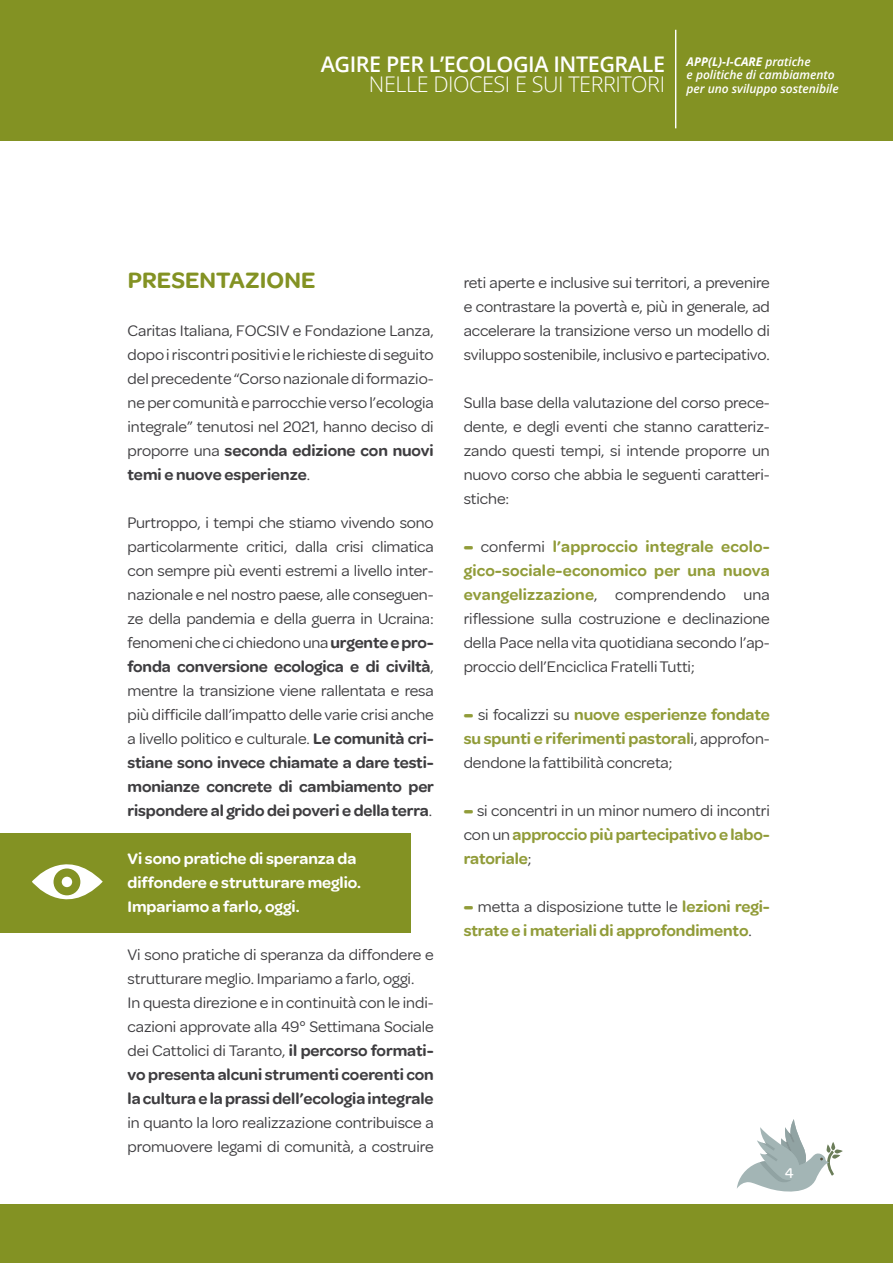
<style>
.page{position:relative;width:893px;height:1263px;background:#fff}
.page>*{position:absolute;margin:0;border:0;box-sizing:border-box;transform-origin:0 0}
.t1{font:600 24px "Omnes";letter-spacing:.005em;color:#839223}
.t2{font:600 21.6px "Open Sans";letter-spacing:-.02em;color:#fff}
.t3{font:300 21.6px "Open Sans";letter-spacing:-.02em;color:#fff}
.t4{font:16.5px/24px "Omnes";letter-spacing:-.005em;color:#3e3d40;text-align:justify}
.t5{font:600 16.5px "Omnes";letter-spacing:-.005em;color:#fff}
.t6{font:600 16.5px/24px "Omnes";letter-spacing:-.005em;color:#919c39}
.t7{font:500 15px "Omnes";color:#fff}
.t8{font:italic 600 12px "Open Sans";letter-spacing:-.005em;color:#fff}
.t9{font:italic 700 12px "Open Sans";letter-spacing:-.005em;color:#fff}
.s1{font-weight:600}
.s2{font-weight:900;color:#919c39}
.s3{font-weight:600;color:#919c39}
.s4{font-weight:900}
.s5{font-weight:400;color:#3e3d40}
</style>
<div class="page">
<div style="left:0;top:833px;width:410px;height:100px;background:#839223"></div>
<div style="left:0;top:1205px;width:893px;height:58px;background:#839223"></div>
<svg style="left:737px;top:1119px;width:106px;height:73px"></svg>
<div style="left:0;top:0;width:893px;height:140px;background:#839223"></div>
<hr style="left:675px;top:30px;width:1px;height:98px;background:#fff">
<svg style="left:32px;top:864px;width:71px;height:36px"></svg>
<div style="left:62px;top:877px;width:10px;height:10px;background:#fff;border-radius:50%"></div>
<p class="t2" style="left:321px;top:49px;width:346px">AGIRE PER L’ECOLOGIA INTEGRALE</p>
<p class="t3" style="left:369px;top:69px;width:298px">NELLE DIOCESI E SUI TERRITORI</p>
<p class="t9" style="left:687px;top:53px;width:126px">APP(L)-I-CARE <span class="s1">pratiche</span></p>
<p class="t8" style="left:687px;top:67px;width:150px">e politiche di cambiamento</p>
<p class="t8" style="left:687px;top:80px;width:154px">per uno sviluppo sostenibile</p>
<p class="t1" style="left:128px;top:263px;width:189px">PRESENTAZIONE</p>
<p class="t4" style="left:128px;top:317px;width:308px">Caritas Italiana, FOCSIV e Fondazione Lanza, dopo i riscontri positivi e le richieste di seguito del precedente “Corso nazionale di formazio&shy;ne per comunità e parrocchie verso l’ecologia integrale” tenutosi nel 2021, hanno deciso di proporre una <span class="s1">seconda edizione con nuovi temi e nuove esperienze</span>.</p>
<p class="t4" style="left:128px;top:509px;width:308px">Purtroppo, i tempi che stiamo vivendo sono particolarmente critici, dalla crisi climatica con sempre più eventi estremi a livello inter&shy;nazionale e nel nostro paese, alle conseguen&shy;ze della pandemia e della guerra in Ucraina: fenomeni che ci chiedono una <span class="s1">urgente e pro&shy;fonda conversione ecologica e di civiltà</span>, mentre la transizione viene rallentata e resa più difficile dall’impatto delle varie crisi anche a livello politico e culturale. <span class="s1">Le comunità cri&shy;stiane sono invece chiamate a dare testi&shy;monianze concrete di cambiamento per rispondere al grido dei poveri e della terra</span>.</p>
<p class="t5" style="left:128px;top:847px;width:230px">Vi sono pratiche di speranza da</p>
<p class="t5" style="left:128px;top:871px;width:235px">diffondere e strutturare meglio.</p>
<p class="t5" style="left:128px;top:895px;width:174px">Impariamo a farlo, oggi.</p>
<p class="t4" style="left:128px;top:941px;width:308px">Vi sono pratiche di speranza da diffondere e strutturare meglio. Impariamo a farlo, oggi.</p>
<p class="t4" style="left:128px;top:989px;width:308px">In questa direzione e in continuità con le indi&shy;cazioni approvate alla 49° Settimana Sociale dei Cattolici di Taranto, <span class="s1">il percorso formati&shy;vo presenta alcuni strumenti coerenti con la cultura e la prassi dell’ecologia integrale </span>in quanto la loro realizzazione contribuisce a promuovere legami di comunità, a costruire</p>
<p class="t4" style="left:464px;top:270px;width:308px">reti aperte e inclusive sui territori, a prevenire e contrastare la povertà e, più in generale, ad accelerare la transizione verso un modello di sviluppo sostenibile, inclusivo e partecipativo.</p>
<p class="t4" style="left:464px;top:390px;width:308px">Sulla base della valutazione del corso prece&shy;dente, e degli eventi che stanno caratteriz&shy;zando questi tempi, si intende proporre un nuovo corso che abbia le seguenti caratteri&shy;stiche:</p>
<p class="t4" style="left:464px;top:534px;width:308px"><span class="s2">–</span> confermi <span class="s3">l’approccio integrale ecolo&shy;gico-sociale-economico per una nuova evangelizzazione</span>, comprendendo una riflessione sulla costruzione e declinazione della Pace nella vita quotidiana secondo l’ap&shy;proccio dell’Enciclica Fratelli Tutti;</p>
<p class="t4" style="left:464px;top:702px;width:308px"><span class="s2">–</span> si focalizzi su <span class="s3">nuove esperienze fondate su spunti e riferimenti pastoral</span>i, approfon&shy;dendone la fattibilità concreta;</p>
<p class="t4" style="left:464px;top:798px;width:308px"><span class="s2">–</span> si concentri in un minor numero di incontri con un <span class="s3">approccio più partecipativo e labo&shy;ratoriale</span>;</p>
<p class="t6" style="left:464px;top:894px;width:308px"><span class="s4">–</span> <span class="s5">metta a disposizione tutte le</span> lezioni regi&shy;strate e i materiali di approfondimento<span class="s5">.</span></p>
<p class="t7" style="left:785px;top:1163px;width:10px">4</p>
</div>
